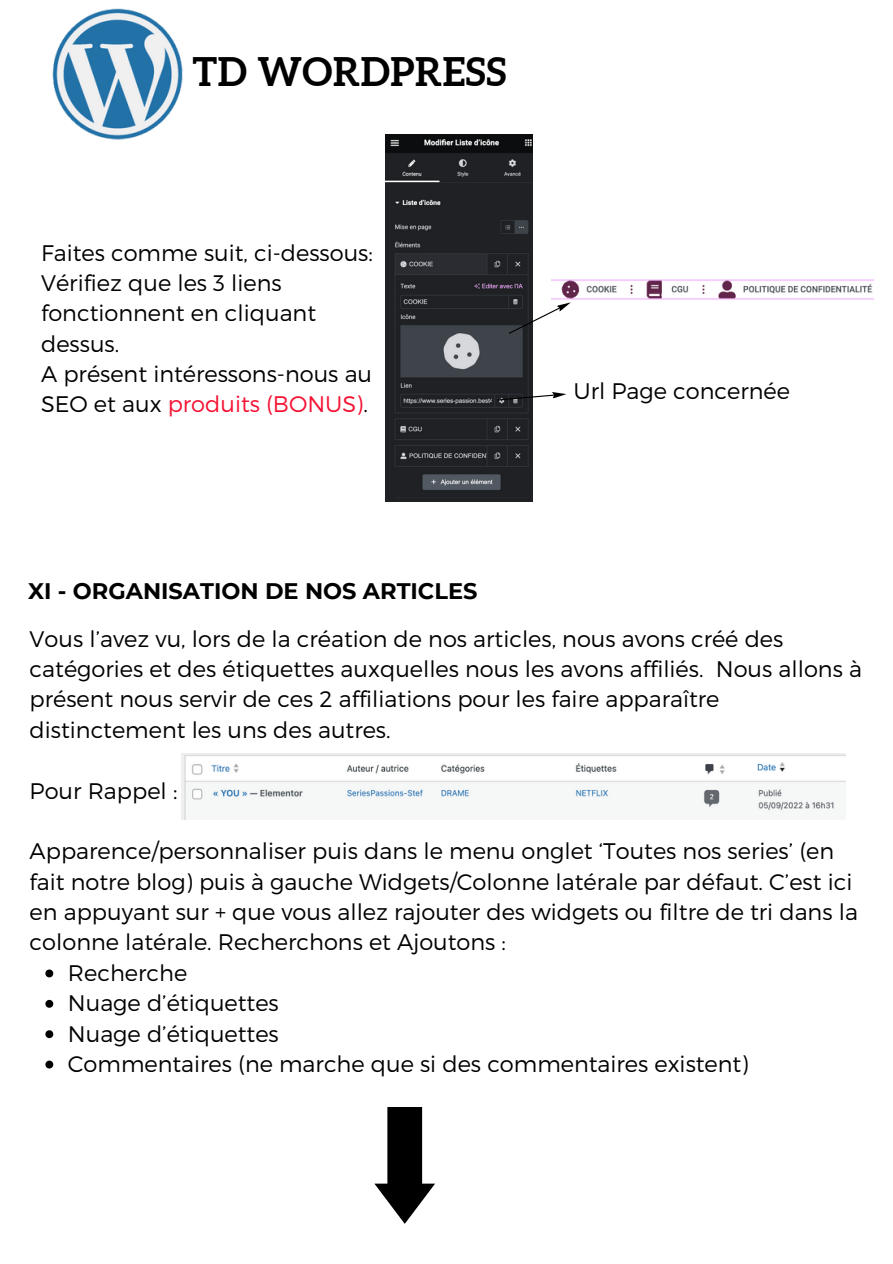
<style>
.page{position:relative;width:893px;height:1264px;background:#fff}
.page>*{position:absolute;margin:0;border:0;box-sizing:border-box;transform-origin:0 0}
.t1{font:700 39.3px "Aleo";letter-spacing:.015em;color:#000}
.t2{font:300 22.5px/30.3px "Montserrat";color:#000}
.t3{font:700 22.5px "Montserrat";color:#000}
.t4{font:300 22.5px "Montserrat";color:#f51132}
.s1{color:#000}
</style>
<div class="page">
<img style="left:52px;top:8px;width:131px;height:132px">
<img style="left:385px;top:135px;width:147px;height:366px">
<img style="left:552px;top:279px;width:321px;height:21px">
<svg style="left:507px;top:299px;width:65px;height:36px"></svg>
<svg style="left:496px;top:391px;width:70px;height:10px"></svg>
<img style="left:181px;top:753px;width:664px;height:66px">
<svg style="left:45px;top:969px;width:8px;height:8px"></svg>
<svg style="left:45px;top:999px;width:8px;height:8px"></svg>
<svg style="left:45px;top:1030px;width:8px;height:8px"></svg>
<svg style="left:45px;top:1060px;width:8px;height:8px"></svg>
<svg style="left:374px;top:1107px;width:61px;height:116px"></svg>
<p class="t1" style="left:192px;top:49px;width:315px">TD WORDPRESS</p>
<p class="t2" style="left:41px;top:236px;width:333px">Faites comme suit, ci-dessous:</p>
<p class="t2" style="left:41px;top:267px;width:276px">Vérifiez que les 3 liens fonctionnent en cliquant dessus.</p>
<p class="t2" style="left:41px;top:358px;width:332px">A présent intéressons-nous au</p>
<p class="t4" style="left:41px;top:390px;width:328px"><span class="s1">SEO et aux</span> produits (BONUS)<span class="s1">.</span></p>
<p class="t3" style="left:28px;top:577px;width:451px">XI - ORGANISATION DE NOS ARTICLES</p>
<p class="t2" style="left:573px;top:375px;width:218px">Url Page concernée</p>
<p class="t2" style="left:30px;top:622px;width:833px">Vous l’avez vu, lors de la création de nos articles, nous avons créé des catégories et des étiquettes auxquelles nous les avons affiliés. Nous allons à présent nous servir de ces 2 affiliations pour les faire apparaître distinctement les uns des autres.</p>
<p class="t2" style="left:30px;top:774px;width:149px">Pour Rappel :</p>
<p class="t2" style="left:30px;top:835px;width:829px">Apparence/personnaliser puis dans le menu onglet ‘Toutes nos series’ (en fait notre blog) puis à gauche Widgets/Colonne latérale par défaut. C’est ici en appuyant sur + que vous allez rajouter des widgets ou filtre de tri dans la colonne latérale. Recherchons et Ajoutons :</p>
<p class="t2" style="left:68px;top:956px;width:121px">Recherche</p>
<p class="t2" style="left:68px;top:986px;width:212px">Nuage d’étiquettes</p>
<p class="t2" style="left:68px;top:1017px;width:212px">Nuage d’étiquettes</p>
<p class="t2" style="left:68px;top:1047px;width:682px">Commentaires (ne marche que si des commentaires existent)</p>
</div>
